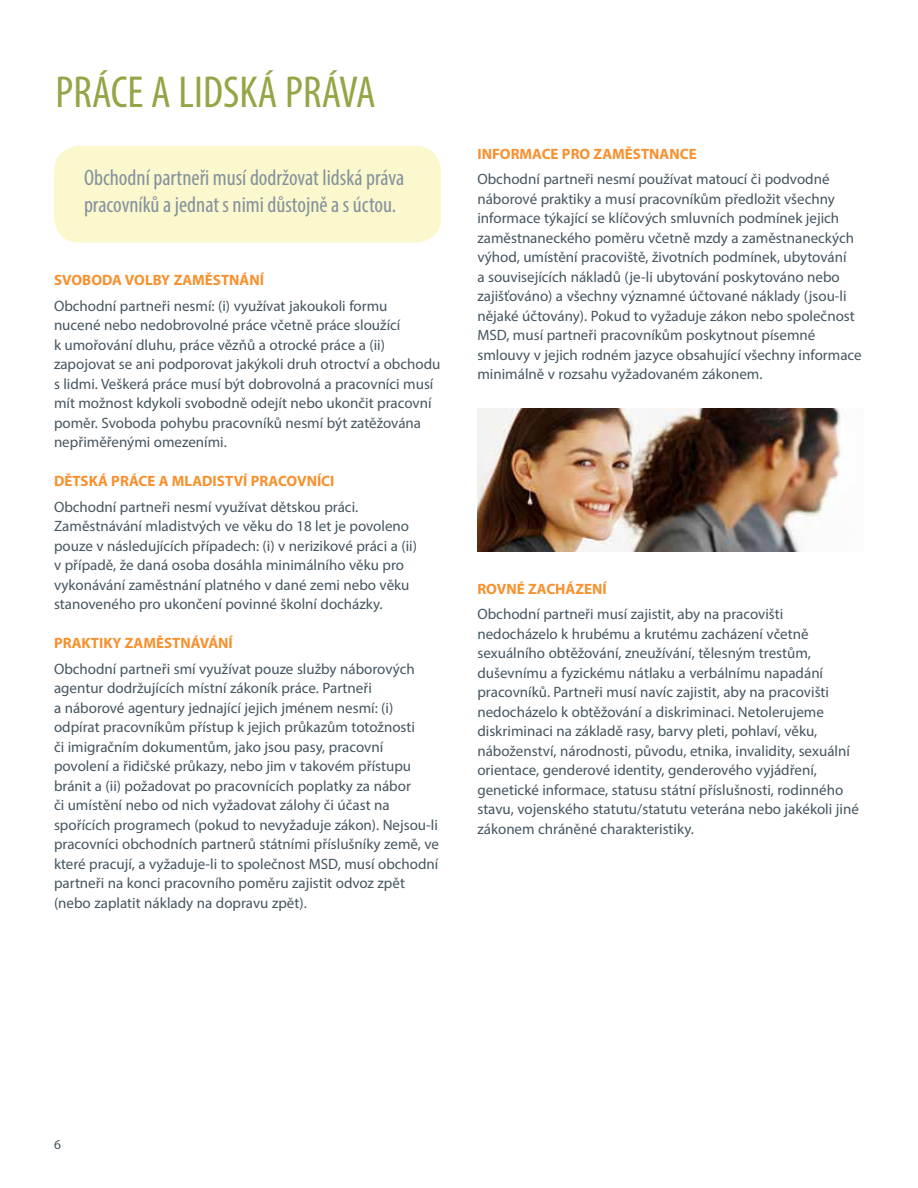
<style>
.page{position:relative;width:918px;height:1188px;background:#fff}
.page>*{position:absolute;margin:0;border:0;box-sizing:border-box;transform-origin:0 0}
.t1{font:condensed 45px "Myriad Pro";color:#94a545}
.t2{font:condensed 22.5px/27px "Myriad Pro";color:#84929d}
.t3{font:15px/19.5px "Myriad Pro";color:#455560}
.t4{font:700 15px "Myriad Pro";color:#f7912f}
.t5{font:13.5px "Myriad Pro";color:#455560}
</style>
<div class="page">
<img style="left:477px;top:409px;width:365px;height:143px">
<div style="left:54px;top:146px;width:387px;height:97px;background:#fcf8cd;border-radius:26px"></div>
<h1 class="t1" style="left:56px;top:65px;width:322px">PRÁCE A LIDSKÁ PRÁVA</h1>
<h2 class="t2" style="left:84px;top:164px;width:322px">Obchodní partneři musí dodržovat lidská práva pracovníků a jednat s nimi důstojně a s úctou.</h2>
<p class="t4" style="left:54px;top:271px;width:212px">SVOBODA VOLBY ZAMĚSTNÁNÍ</p>
<p class="t3" style="left:54px;top:296px;width:388px">Obchodní partneři nesmí: (i) využívat jakoukoli formu<br>nucené nebo nedobrovolné práce včetně práce sloužící<br>k umořování dluhu, práce vězňů a otrocké práce a (ii) zapojovat se ani podporovat jakýkoli druh otroctví a obchodu s lidmi. Veškerá práce musí být dobrovolná a pracovníci musí mít možnost kdykoli svobodně odejít nebo ukončit pracovní poměr. Svoboda pohybu pracovníků nesmí být zatěžována nepřiměřenými omezeními.</p>
<p class="t4" style="left:54px;top:472px;width:282px">DĚTSKÁ PRÁCE A MLADISTVÍ PRACOVNÍCI</p>
<p class="t3" style="left:54px;top:497px;width:364px">Obchodní partneři nesmí využívat dětskou práci.<br>Zaměstnávání mladistvých ve věku do 18 let je povoleno pouze v následujících případech: (i) v nerizikové práci a (ii) v případě, že daná osoba dosáhla minimálního věku pro vykonávání zaměstnání platného v dané zemi nebo věku stanoveného pro ukončení povinné školní docházky.</p>
<p class="t4" style="left:54px;top:634px;width:180px">PRAKTIKY ZAMĚSTNÁVÁNÍ</p>
<p class="t3" style="left:54px;top:659px;width:387px">Obchodní partneři smí využívat pouze služby náborových agentur dodržujících místní zákoník práce. Partneři<br>a náborové agentury jednající jejich jménem nesmí: (i) odpírat pracovníkům přístup k jejich průkazům totožnosti<br>či imigračním dokumentům, jako jsou pasy, pracovní povolení a řidičské průkazy, nebo jim v takovém přístupu bránit a (ii) požadovat po pracovnících poplatky za nábor<br>či umístění nebo od nich vyžadovat zálohy či účast na spořících programech (pokud to nevyžaduje zákon). Nejsou-li pracovníci obchodních partnerů státními příslušníky země, ve které pracují, a vyžaduje-li to společnost MSD, musí obchodní partneři na konci pracovního poměru zajistit odvoz zpět (nebo zaplatit náklady na dopravu zpět).</p>
<p class="t4" style="left:477px;top:144px;width:221px">INFORMACE PRO ZAMĚSTNANCE</p>
<p class="t3" style="left:477px;top:169px;width:386px">Obchodní partneři nesmí používat matoucí či podvodné náborové praktiky a musí pracovníkům předložit všechny informace týkající se klíčových smluvních podmínek jejich zaměstnaneckého poměru včetně mzdy a zaměstnaneckých výhod, umístění pracoviště, životních podmínek, ubytování<br>a souvisejících nákladů (je-li ubytování poskytováno nebo zajišťováno) a všechny významné účtované náklady (jsou-li nějaké účtovány). Pokud to vyžaduje zákon nebo společnost MSD, musí partneři pracovníkům poskytnout písemné smlouvy v jejich rodném jazyce obsahující všechny informace minimálně v rozsahu vyžadovaném zákonem.</p>
<p class="t4" style="left:477px;top:579px;width:131px">ROVNÉ ZACHÁZENÍ</p>
<p class="t3" style="left:477px;top:604px;width:383px">Obchodní partneři musí zajistit, aby na pracovišti nedocházelo k hrubému a krutému zacházení včetně sexuálního obtěžování, zneužívání, tělesným trestům, duševnímu a fyzickému nátlaku a verbálnímu napadání pracovníků. Partneři musí navíc zajistit, aby na pracovišti nedocházelo k obtěžování a diskriminaci. Netolerujeme diskriminaci na základě rasy, barvy pleti, pohlaví, věku, náboženství, národnosti, původu, etnika, invalidity, sexuální orientace, genderové identity, genderového vyjádření, genetické informace, statusu státní příslušnosti, rodinného stavu, vojenského statutu/statutu veterána nebo jakékoli jiné zákonem chráněné charakteristiky.</p>
<p class="t5" style="left:54px;top:1136px;width:8px">6</p>
</div>
